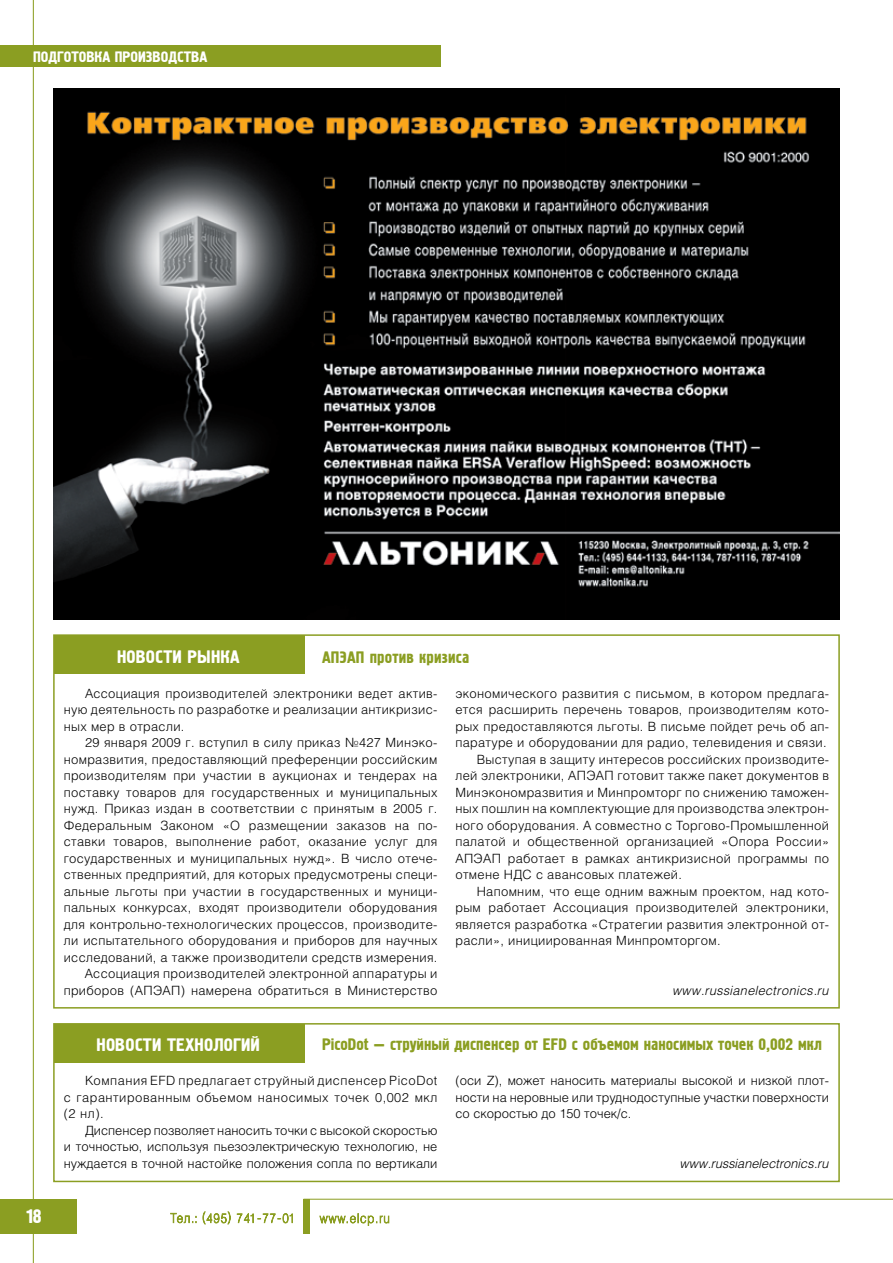
<style>
.page{position:relative;width:893px;height:1263px;background:#fff}
.page>*{position:absolute;margin:0;border:0;box-sizing:border-box;transform-origin:0 0}
.t1{font:19.5px "Hermes CTT";color:#fff}
.t2{font:18px "Hermes CTT";letter-spacing:.01em;color:#fff}
.t3{font:16.5px "Hermes CTT";color:#8b9e22}
.t4{font:15px "Hermes CTT";color:#fff}
.t5{font:300 12.75px/16.5px "Helios";letter-spacing:.025em;color:#000;text-align:justify}
.t6{font:italic 300 12.75px "Helios";letter-spacing:.015em;color:#000}
</style>
<div class="page">
<hr style="left:33px;top:0;width:1px;height:1263px;background:#8b9e22">
<div style="left:0;top:46px;width:440px;height:21px;background:#8b9e22"></div>
<svg style="left:170px;top:1213px;width:26px;height:10px"></svg>
<svg style="left:202px;top:1211px;width:29px;height:14px"></svg>
<svg style="left:237px;top:1213px;width:56px;height:10px"></svg>
<div style="left:0;top:1199px;width:77px;height:34px;background:#8b9e22"></div>
<div style="left:303px;top:1199px;width:7px;height:34px;background:#8b9e22"></div>
<svg style="left:319px;top:1213px;width:70px;height:13px"></svg>
<hr style="left:303px;top:1199px;width:590px;height:1px;background:#8b9e22">
<img style="left:53px;top:88px;width:787px;height:532px">
<div style="left:53px;top:634px;width:787px;height:374px;border:2px solid #8b9e22"></div>
<div style="left:54px;top:635px;width:250px;height:39px;background:#8b9e22"></div>
<div style="left:53px;top:1023px;width:787px;height:159px;border:2px solid #8b9e22"></div>
<div style="left:54px;top:1024px;width:250px;height:38px;background:#8b9e22"></div>
<p class="t4" style="left:33px;top:48px;width:176px">подготовка производства</p>
<h2 class="t2" style="left:117px;top:647px;width:124px">новости рынка</h2>
<p class="t5" style="left:64px;top:685px;width:375px;text-indent:21px">Ассоциация производителей электроники ведет актив&shy;ную деятельность по разработке и реализации антикризис&shy;ных мер в отрасли.</p>
<p class="t5" style="left:64px;top:734px;width:375px;text-align:right">29 января 2009 г. вступил в силу приказ №427 Минэко&shy;номразвития, предоставляющий преференции российским производителям при участии в аукционах и тендерах на поставку товаров для государственных и муниципальных нужд. Приказ издан в соответствии с принятым в 2005 г.<br>Федеральным Законом «О размещении заказов на по&shy;ставки товаров, выполнение работ, оказание услуг для государственных и муниципальных нужд». В число отече&shy;ственных предприятий, для которых предусмотрены специ&shy;альные льготы при участии в государственных и муници&shy;пальных конкурсах, входят производители оборудования для контрольно-технологических процессов, производите&shy;ли испытательного оборудования и приборов для научных исследований, а также производители средств измерения.<br>Ассоциация производителей электронной аппаратуры и приборов (АПЭАП) намерена обратиться в Министерство</p>
<p class="t3" style="left:322px;top:648px;width:149px">АПЭАП против кризиса</p>
<p class="t5" style="left:455px;top:685px;width:375px">экономического развития с письмом, в котором предлага-</p>
<p class="t5" style="left:455px;top:701px;width:375px">ется расширить перечень товаров, производителям кото-</p>
<p class="t5" style="left:455px;top:718px;width:375px">рых предоставляются льготы. В письме пойдет речь об ап-</p>
<p class="t5" style="left:455px;top:734px;width:373px">паратуре и оборудовании для радио, телевидения и связи.</p>
<p class="t5" style="left:477px;top:751px;width:354px">Выступая в защиту интересов российских производите-</p>
<p class="t5" style="left:455px;top:767px;width:375px">лей электроники, АПЭАП готовит также пакет документов в</p>
<p class="t5" style="left:455px;top:784px;width:375px">Минэкономразвития и Минпромторг по снижению таможен-</p>
<p class="t5" style="left:455px;top:800px;width:375px">ных пошлин на комплектующие для производства электрон-</p>
<p class="t5" style="left:455px;top:817px;width:375px">ного оборудования. А совместно с Торгово-Промышленной</p>
<p class="t5" style="left:455px;top:833px;width:375px">палатой и общественной организацией «Опора России»</p>
<p class="t5" style="left:455px;top:850px;width:375px">АПЭАП работает в рамках антикризисной программы по</p>
<p class="t5" style="left:455px;top:866px;width:228px">отмене НДС с авансовых платежей.</p>
<p class="t5" style="left:477px;top:883px;width:354px">Напомним, что еще одним важным проектом, над кото-</p>
<p class="t5" style="left:455px;top:899px;width:375px">рым работает Ассоциация производителей электроники,</p>
<p class="t5" style="left:455px;top:916px;width:375px">является разработка «Стратегии развития электронной от-</p>
<p class="t5" style="left:455px;top:932px;width:267px">расли», инициированная Минпромторгом.</p>
<p class="t6" style="left:673px;top:982px;width:158px">www.russianelectronics.ru</p>
<h1 class="t1" style="left:26px;top:1206px;width:17px">18</h1>
<h2 class="t2" style="left:97px;top:1035px;width:165px">новости технологий</h2>
<p class="t5" style="left:64px;top:1072px;width:375px;text-indent:21px">Компания EFD предлагает струйный диспенсер PicoDot с гарантированным объемом наносимых точек 0,002 мкл (2 нл).</p>
<p class="t5" style="left:64px;top:1122px;width:375px;text-indent:21px">Диспенсер позволяет наносить точки с высокой скоростью и точностью, используя пьезоэлектрическую технологию, не нуждается в точной настойке положения сопла по вертикали</p>
<p class="t3" style="left:322px;top:1035px;width:501px">PicoDot — струйный диспенсер от EFD с объемом наносимых точек 0,002 мкл</p>
<p class="t5" style="left:455px;top:1072px;width:375px">(оси Z), может наносить материалы высокой и низкой плот&shy;ности на неровные или труднодоступные участки поверхности со скоростью до 150 точек/с.</p>
<p class="t6" style="left:680px;top:1156px;width:150px">www.russianelectronics.ru</p>
</div>
